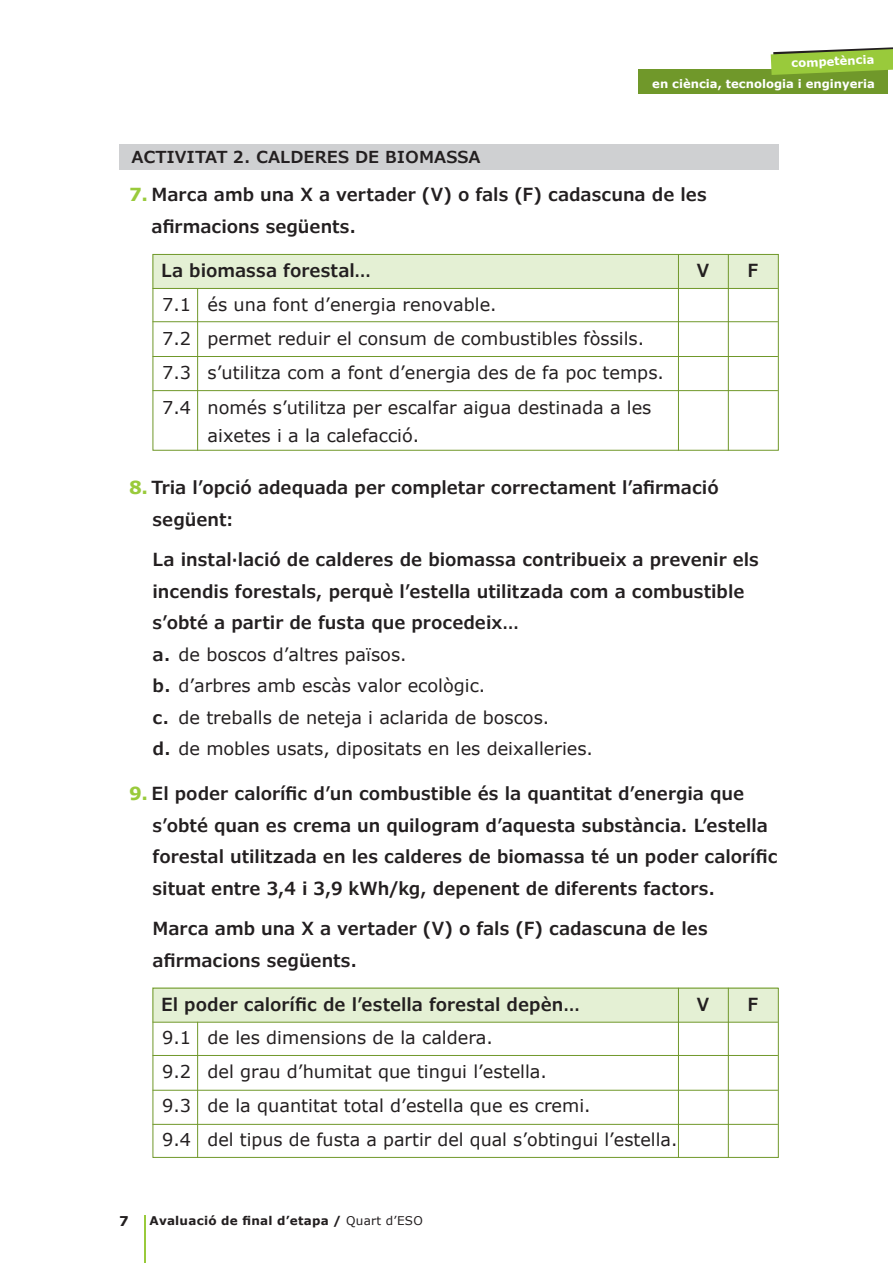
<style>
.page{position:relative;width:893px;height:1263px;background:#fff}
.page>*{position:absolute;margin:0;border:0;box-sizing:border-box;transform-origin:0 0}
.t1{font:600 18px/31.5px "Verdana Pro";color:#231f20}
.t2{font:17.7px "Verdana";color:#231f20}
.t3{font:600 16.5px "Verdana Pro";color:#231f20}
.t4{font:700 13.5px "Verdana";color:#231f20}
.t5{font:700 12px "Verdana";letter-spacing:.02em;color:#231f20}
.t6{font:700 11.7px "Verdana";color:#fff}
.s1{font-family:"Verdana";font-weight:700;color:#99ca3b}
.s2{font-family:"Verdana Pro";font-weight:600}
.s3{font-weight:400}
</style>
<div class="page">
<hr style="left:144px;top:1216px;width:1px;height:47px;background:#99ca3b">
<div style="left:119px;top:145px;width:659px;height:25px;background:#cfd0d2"></div>
<div style="left:639px;top:69px;width:249px;height:25px;background:#70982a"></div>
<svg style="left:771px;top:47px;width:122px;height:28px"></svg>
<div style="left:153px;top:254px;width:525px;height:34px;background:#e4f0d4"></div>
<div style="left:678px;top:254px;width:50px;height:34px;background:#e4f0d4"></div>
<div style="left:728px;top:254px;width:50px;height:34px;background:#e4f0d4"></div>
<hr style="left:153px;top:288px;width:625px;height:1px;background:#70982a">
<hr style="left:153px;top:321px;width:625px;height:1px;background:#70982a">
<hr style="left:153px;top:356px;width:625px;height:1px;background:#70982a">
<hr style="left:153px;top:390px;width:625px;height:1px;background:#70982a">
<hr style="left:197px;top:289px;width:1px;height:162px;background:#70982a">
<hr style="left:678px;top:254px;width:1px;height:197px;background:#70982a">
<hr style="left:728px;top:254px;width:1px;height:197px;background:#70982a">
<div style="left:153px;top:254px;width:626px;height:197px;border:1px solid #70982a"></div>
<div style="left:153px;top:988px;width:525px;height:34px;background:#e4f0d4"></div>
<div style="left:678px;top:988px;width:50px;height:34px;background:#e4f0d4"></div>
<div style="left:728px;top:988px;width:50px;height:34px;background:#e4f0d4"></div>
<hr style="left:153px;top:1022px;width:625px;height:1px;background:#70982a">
<hr style="left:153px;top:1055px;width:625px;height:1px;background:#70982a">
<hr style="left:153px;top:1090px;width:625px;height:1px;background:#70982a">
<hr style="left:153px;top:1124px;width:625px;height:1px;background:#70982a">
<hr style="left:197px;top:1022px;width:1px;height:136px;background:#70982a">
<hr style="left:678px;top:988px;width:1px;height:170px;background:#70982a">
<hr style="left:728px;top:988px;width:1px;height:170px;background:#70982a">
<div style="left:153px;top:988px;width:626px;height:170px;border:1px solid #70982a"></div>
<p class="t6" style="left:791px;top:55px;width:84px;rotate:-3deg">competència</p>
<p class="t6" style="left:652px;top:76px;width:224px">en ciència, tecnologia i enginyeria</p>
<p class="t3" style="left:132px;top:147px;width:351px">ACTIVITAT 2. CALDERES DE BIOMASSA</p>
<h4 class="t1" style="left:152px;top:179px;width:557px;text-indent:-22px"><span class="s1">7.</span> Marca amb una X a vertader (V) o fals (F) cadascuna de les afirmacions següents.</h4>
<p class="t1" style="left:161px;top:255px;width:212px">La biomassa forestal…</p>
<p class="t1" style="left:697px;top:255px;width:14px">V</p>
<p class="t1" style="left:747px;top:255px;width:12px">F</p>
<p class="t2" style="left:162px;top:292px;width:336px">7.1 és una font d’energia renovable.</p>
<p class="t2" style="left:162px;top:326px;width:484px">7.2 permet reduir el consum de combustibles fòssils.</p>
<p class="t2" style="left:162px;top:360px;width:503px">7.3 s’utilitza com a font d’energia des de fa poc temps.</p>
<p class="t2" style="left:162px;top:395px;width:491px">7.4 només s’utilitza per escalfar aigua destinada a les</p>
<p class="t2" style="left:208px;top:423px;width:213px">aixetes i a la calefacció.</p>
<h4 class="t1" style="left:129px;top:472px;width:591px"><span class="s1">8.</span> Tria l’opció adequada per completar correctament l’afirmació</h4>
<h4 class="t1" style="left:153px;top:504px;width:82px">següent:</h4>
<h4 class="t1" style="left:153px;top:544px;width:608px">La instal·lació de calderes de biomassa contribueix a prevenir els incendis forestals, perquè l’estella utilitzada com a combustible s’obté a partir de fusta que procedeix…</h4>
<p class="t2" style="left:153px;top:642px;width:256px"><span class="s2">a.</span> de boscos d’altres països.</p>
<p class="t2" style="left:153px;top:674px;width:334px"><span class="s2">b.</span> d’arbres amb escàs valor ecològic.</p>
<p class="t2" style="left:153px;top:705px;width:398px"><span class="s2">c.</span> de treballs de neteja i aclarida de boscos.</p>
<p class="t2" style="left:153px;top:737px;width:442px"><span class="s2">d.</span> de mobles usats, dipositats en les deixalleries.</p>
<h4 class="t1" style="left:129px;top:778px;width:616px"><span class="s1">9.</span> El poder calorífic d’un combustible és la quantitat d’energia que</h4>
<h4 class="t1" style="left:153px;top:810px;width:626px">s’obté quan es crema un quilogram d’aquesta substància. L’estella forestal utilitzada en les calderes de biomassa té un poder calorífic situat entre 3,4 i 3,9 kWh/kg, depenent de diferents factors.</h4>
<h4 class="t1" style="left:153px;top:913px;width:557px">Marca amb una X a vertader (V) o fals (F) cadascuna de les afirmacions següents.</h4>
<p class="t1" style="left:161px;top:988px;width:420px">El poder calorífic de l’estella forestal depèn…</p>
<p class="t1" style="left:697px;top:988px;width:14px">V</p>
<p class="t1" style="left:747px;top:988px;width:12px">F</p>
<p class="t2" style="left:162px;top:1026px;width:332px">9.1 de les dimensions de la caldera.</p>
<p class="t2" style="left:162px;top:1060px;width:386px">9.2 del grau d’humitat que tingui l’estella.</p>
<p class="t2" style="left:162px;top:1094px;width:430px">9.3 de la quantitat total d’estella que es cremi.</p>
<p class="t2" style="left:162px;top:1128px;width:517px">9.4 del tipus de fusta a partir del qual s’obtingui l’estella.</p>
<p class="t4" style="left:119px;top:1211px;width:11px">7</p>
<p class="t5" style="left:149px;top:1212px;width:275px">Avaluació de final d’etapa / <span class="s3">Quart d’ESO</span></p>
</div>
